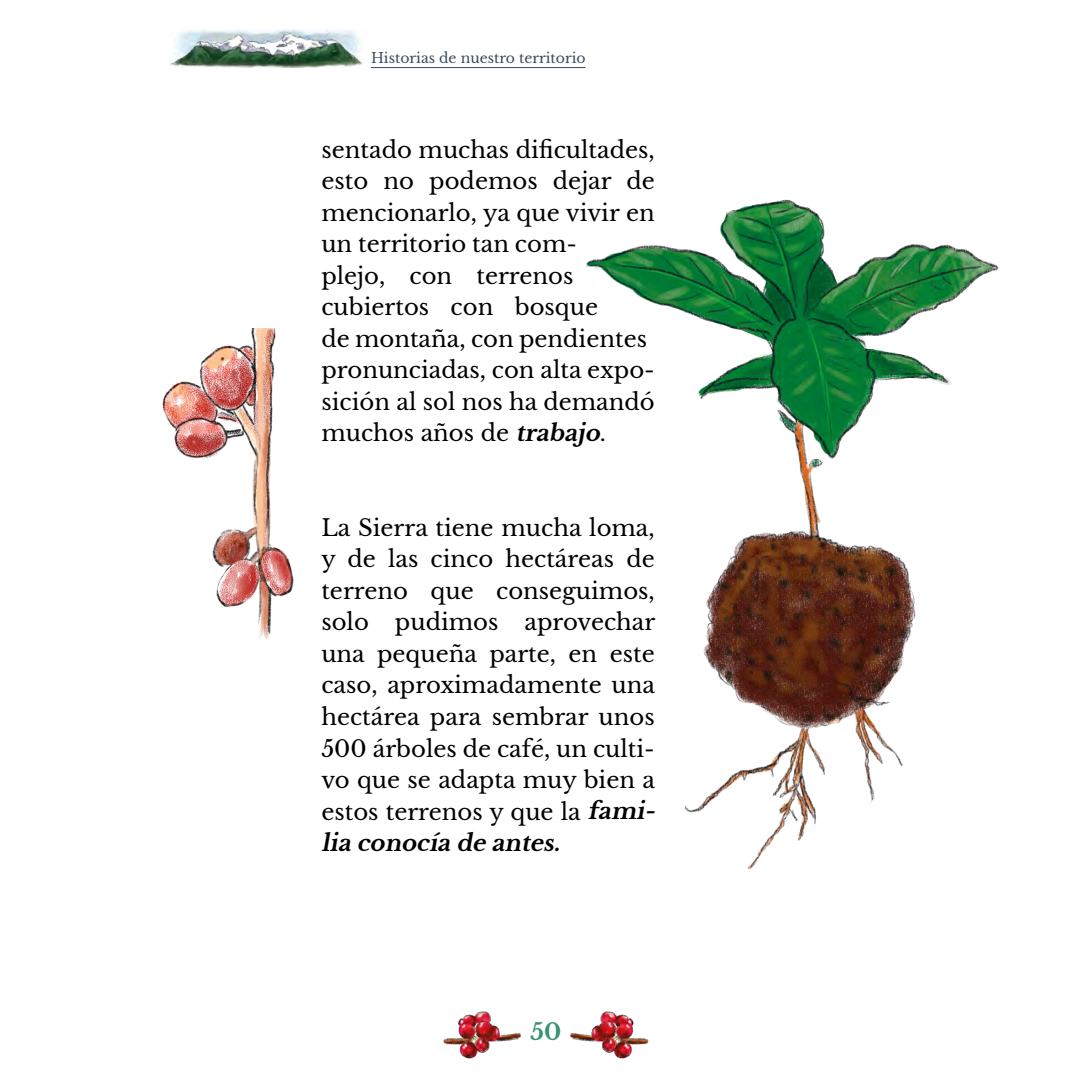
<style>
.page{position:relative;width:1092px;height:1092px;background:#fff}
.page>*{position:absolute;margin:0;border:0;box-sizing:border-box;transform-origin:0 0}
.t1{font:22.75px/31.5px "Libre Baskerville";color:#000}
.t2{font:700 22.75px "Libre Baskerville";color:#379372}
.t3{font:14px "Libre Baskerville";color:#3a4b5a}
.s1{font-weight:700;font-style:italic}
</style>
<div class="page">
<img style="left:169px;top:29px;width:194px;height:39px">
<hr style="left:371px;top:67px;width:214px;height:1px;background:#3a4b5a">
<img style="left:443px;top:1011px;width:79px;height:48px">
<img style="left:570px;top:1011px;width:79px;height:48px">
<img style="left:586px;top:199px;width:413px;height:671px">
<img style="left:162px;top:328px;width:132px;height:311px">
<p class="t3" style="left:371px;top:49px;width:216px">Historias de nuestro territorio</p>
<p class="t1" style="left:321px;top:134px;width:335px">sentado muchas dificultades, esto no podemos dejar de mencionarlo, ya que vivir en un territorio tan com-<br>plejo, con terrenos cubiertos con bosque<br>de montaña, con pendientes pronunciadas, con alta expo&shy;sición al sol nos ha demandó muchos años de <span class="s1">trabajo</span>.</p>
<p class="t1" style="left:321px;top:512px;width:340px">La Sierra tiene mucha loma, y de las cinco hectáreas de terreno que conseguimos, solo pudimos aprovechar una pequeña parte, en este caso, aproximadamente una hectárea para sembrar unos<br>500 árboles de café, un culti&shy;vo que se adapta muy bien a estos terrenos y que la <span class="s1">fami&shy;lia conocía de antes.</span></p>
<p class="t2" style="left:530px;top:1017px;width:32px">50</p>
</div>
